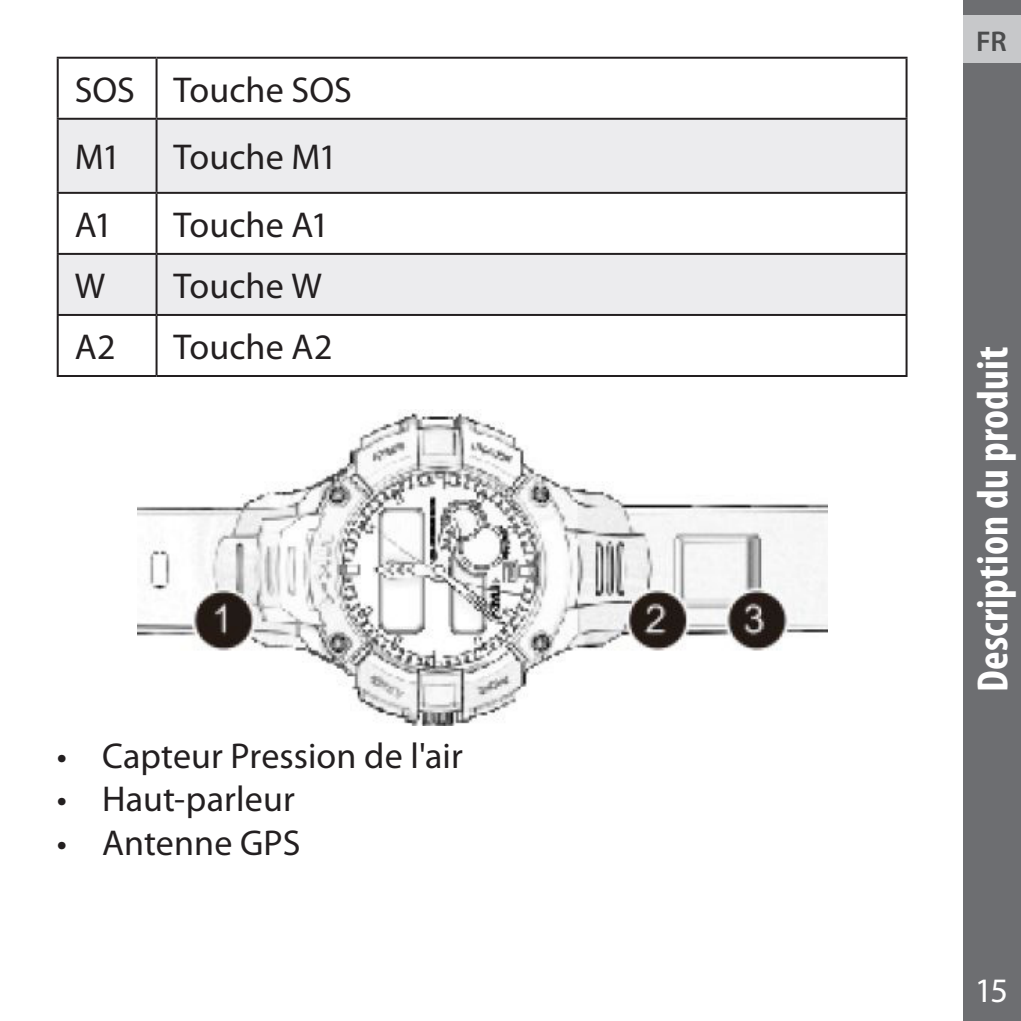
<style>
.page{position:relative;width:1021px;height:1021px;background:#fff}
.page>*{position:absolute;margin:0;border:0;box-sizing:border-box;transform-origin:0 0}
.t1{font:700 condensed 44px "Myriad Pro";letter-spacing:.005em;color:#fff}
.t2{font:36px/67.6px "Myriad Pro";color:#231f20}
.t3{font:34.4px "Myriad Pro";color:#fff}
.t4{font:600 28.8px "Myriad Pro";color:#4b4c4d}
</style>
<div class="page">
<div style="left:963px;top:0;width:57px;height:1020px;background:#6d6e71"></div>
<div style="left:963px;top:15px;width:57px;height:48px;background:#c7c8ca"></div>
<svg style="left:59px;top:120px;width:846px;height:194px;fill:#ececee"></svg>
<hr style="left:57px;top:59px;width:2px;height:59px;background:#231f20">
<hr style="left:905px;top:59px;width:2px;height:59px;background:#231f20">
<hr style="left:57px;top:120px;width:2px;height:72px;background:#231f20">
<hr style="left:905px;top:120px;width:2px;height:72px;background:#231f20">
<hr style="left:57px;top:194px;width:2px;height:59px;background:#231f20">
<hr style="left:905px;top:194px;width:2px;height:59px;background:#231f20">
<hr style="left:57px;top:255px;width:2px;height:59px;background:#231f20">
<hr style="left:905px;top:255px;width:2px;height:59px;background:#231f20">
<hr style="left:57px;top:316px;width:2px;height:59px;background:#231f20">
<hr style="left:905px;top:316px;width:2px;height:59px;background:#231f20">
<hr style="left:57px;top:375px;width:99px;height:2px;background:#231f20">
<hr style="left:156px;top:375px;width:751px;height:2px;background:#231f20">
<hr style="left:57px;top:57px;width:99px;height:2px;background:#231f20">
<hr style="left:156px;top:57px;width:751px;height:2px;background:#231f20">
<hr style="left:155px;top:59px;width:2px;height:59px;background:#231f20">
<hr style="left:57px;top:118px;width:99px;height:2px;background:#231f20">
<hr style="left:156px;top:118px;width:751px;height:2px;background:#231f20">
<hr style="left:155px;top:120px;width:2px;height:72px;background:#231f20">
<hr style="left:57px;top:192px;width:99px;height:2px;background:#231f20">
<hr style="left:156px;top:192px;width:751px;height:2px;background:#231f20">
<hr style="left:155px;top:194px;width:2px;height:59px;background:#231f20">
<hr style="left:57px;top:253px;width:99px;height:2px;background:#231f20">
<hr style="left:156px;top:253px;width:751px;height:2px;background:#231f20">
<hr style="left:155px;top:255px;width:2px;height:59px;background:#231f20">
<hr style="left:57px;top:314px;width:99px;height:2px;background:#231f20">
<hr style="left:156px;top:314px;width:751px;height:2px;background:#231f20">
<hr style="left:155px;top:316px;width:2px;height:59px;background:#231f20">
<img style="left:137px;top:409px;width:690px;height:316px">
<p class="t2" style="left:75px;top:55px;width:278px">SOS Touche SOS<br>M1</p>
<p class="t2" style="left:173px;top:123px;width:165px">Touche M1</p>
<p class="t2" style="left:75px;top:190px;width:39px">A1</p>
<p class="t2" style="left:173px;top:190px;width:157px">Touche A1</p>
<p class="t2" style="left:75px;top:251px;width:32px">W</p>
<p class="t2" style="left:173px;top:251px;width:150px">Touche W</p>
<p class="t2" style="left:75px;top:312px;width:43px">A2</p>
<p class="t2" style="left:173px;top:312px;width:160px">Touche A2</p>
<p class="t2" style="left:57px;top:721px;width:407px">• Capteur Pression de l'air</p>
<p class="t2" style="left:57px;top:765px;width:239px">• Haut-parleur</p>
<p class="t2" style="left:57px;top:808px;width:245px">• Antenne GPS</p>
<p class="t4" style="left:976px;top:23px;width:32px">FR</p>
<p class="t1" style="left:965px;top:691px;width:347px;rotate:-90deg">Description du produit</p>
<p class="t3" style="left:974px;top:969px;width:35px">15</p>
</div>
